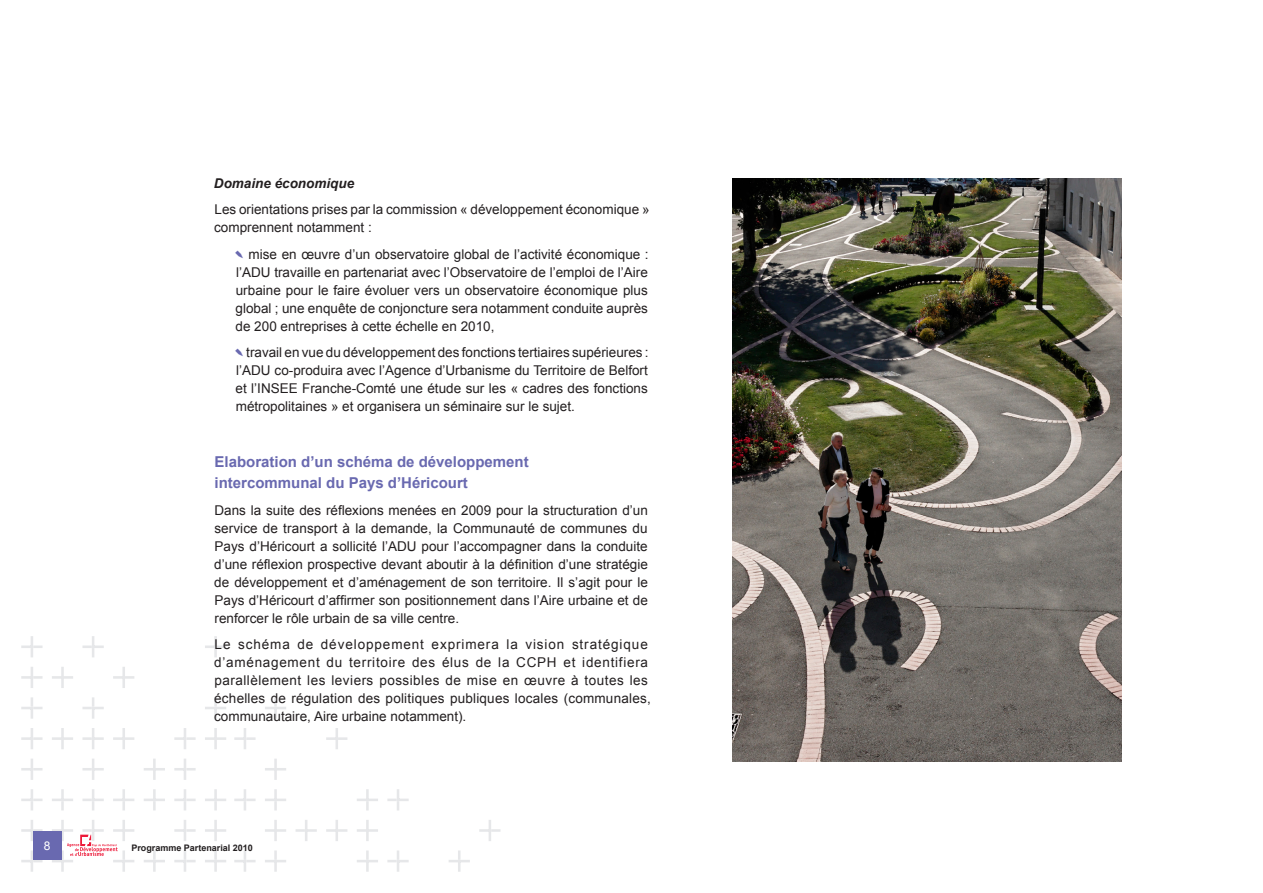
<style>
.page{position:relative;width:1263px;height:893px;background:#fff}
.page>*{position:absolute;margin:0;border:0;box-sizing:border-box;transform-origin:0 0}
.texte{font:700 15px/21px "Arial";color:#6969b0}
.texte-2{font:13.5px/18px "Arial";color:#231f20;text-align:justify}
.texte-3{font:13.5px/18px "Arial";letter-spacing:.035em;color:#231f20}
.texte-4{font:italic 700 13.5px "Arial";color:#231f20}
.t1{font:12px "Arial";color:#fff}
.t2{font:700 9px "Arial";color:#231f20}
</style>
<div class="page">
<svg style="left:205px;top:636px;width:21px;height:21px"></svg>
<svg style="left:82px;top:636px;width:22px;height:21px"></svg>
<svg style="left:21px;top:636px;width:22px;height:21px"></svg>
<svg style="left:113px;top:667px;width:21px;height:21px"></svg>
<svg style="left:52px;top:667px;width:21px;height:21px"></svg>
<svg style="left:21px;top:667px;width:22px;height:21px"></svg>
<svg style="left:265px;top:697px;width:21px;height:22px"></svg>
<svg style="left:205px;top:697px;width:21px;height:22px"></svg>
<svg style="left:82px;top:697px;width:22px;height:22px"></svg>
<svg style="left:21px;top:697px;width:22px;height:22px"></svg>
<svg style="left:326px;top:728px;width:21px;height:21px"></svg>
<svg style="left:234px;top:728px;width:22px;height:21px"></svg>
<svg style="left:205px;top:728px;width:21px;height:21px"></svg>
<svg style="left:174px;top:728px;width:22px;height:21px"></svg>
<svg style="left:113px;top:728px;width:21px;height:21px"></svg>
<svg style="left:82px;top:728px;width:22px;height:21px"></svg>
<svg style="left:52px;top:728px;width:21px;height:21px"></svg>
<svg style="left:21px;top:728px;width:22px;height:21px"></svg>
<svg style="left:265px;top:759px;width:21px;height:21px"></svg>
<svg style="left:174px;top:759px;width:22px;height:21px"></svg>
<svg style="left:144px;top:759px;width:21px;height:21px"></svg>
<svg style="left:82px;top:759px;width:22px;height:21px"></svg>
<svg style="left:21px;top:759px;width:22px;height:21px"></svg>
<svg style="left:387px;top:789px;width:22px;height:21px"></svg>
<svg style="left:357px;top:789px;width:21px;height:21px"></svg>
<svg style="left:265px;top:789px;width:21px;height:21px"></svg>
<svg style="left:234px;top:789px;width:22px;height:21px"></svg>
<svg style="left:205px;top:789px;width:21px;height:21px"></svg>
<svg style="left:174px;top:789px;width:22px;height:21px"></svg>
<svg style="left:144px;top:789px;width:21px;height:21px"></svg>
<svg style="left:113px;top:789px;width:21px;height:21px"></svg>
<svg style="left:82px;top:789px;width:22px;height:21px"></svg>
<svg style="left:52px;top:789px;width:21px;height:21px"></svg>
<svg style="left:21px;top:789px;width:22px;height:21px"></svg>
<svg style="left:479px;top:820px;width:21px;height:21px"></svg>
<svg style="left:357px;top:820px;width:21px;height:21px"></svg>
<svg style="left:326px;top:820px;width:21px;height:21px"></svg>
<svg style="left:296px;top:820px;width:21px;height:21px"></svg>
<svg style="left:265px;top:820px;width:21px;height:21px"></svg>
<svg style="left:205px;top:820px;width:21px;height:21px"></svg>
<svg style="left:174px;top:820px;width:22px;height:21px"></svg>
<svg style="left:21px;top:820px;width:22px;height:21px"></svg>
<svg style="left:449px;top:850px;width:21px;height:22px"></svg>
<svg style="left:387px;top:850px;width:22px;height:22px"></svg>
<svg style="left:357px;top:850px;width:21px;height:22px"></svg>
<svg style="left:265px;top:850px;width:21px;height:22px"></svg>
<svg style="left:234px;top:850px;width:22px;height:22px"></svg>
<svg style="left:205px;top:850px;width:21px;height:22px"></svg>
<svg style="left:174px;top:850px;width:22px;height:22px"></svg>
<svg style="left:144px;top:850px;width:21px;height:22px"></svg>
<svg style="left:21px;top:850px;width:22px;height:22px"></svg>
<div style="left:33px;top:832px;width:28px;height:28px;background:#6969b0"></div>
<svg style="left:52px;top:820px;width:82px;height:52px"></svg>
<img style="left:732px;top:178px;width:389px;height:584px">
<p class="texte-4" style="left:214px;top:174px;width:142px">Domaine économique</p>
<p class="texte-2" style="left:214px;top:201px;width:437px">Les orientations prises par la commission « développement économique » comprennent notamment :</p>
<p class="texte-2" style="left:236px;top:245px;width:415px;text-indent:13px">mise en œuvre d’un observatoire global de l’activité économique : l’ADU travaille en partenariat avec l’Observatoire de l’emploi de l’Aire urbaine pour le faire évoluer vers un observatoire économique plus global ; une enquête de conjoncture sera notamment conduite auprès de 200 entreprises à cette échelle en 2010,</p>
<p class="texte-2" style="left:236px;top:344px;width:415px;text-indent:11px">travail en vue du développement des fonctions tertiaires supérieures : l’ADU co-produira avec l’Agence d’Urbanisme du Territoire de Belfort et l’INSEE Franche-Comté une étude sur les « cadres des fonctions métropolitaines » et organisera un séminaire sur le sujet.</p>
<p class="texte" style="left:214px;top:452px;width:316px">Elaboration d’un schéma de développement intercommunal du Pays d’Héricourt</p>
<p class="texte-2" style="left:214px;top:501px;width:435px">Dans la suite des réflexions menées en 2009 pour la structuration d’un service de transport à la demande, la Communauté de communes du Pays d’Héricourt a sollicité l’ADU pour l’accompagner dans la conduite d’une réflexion prospective devant aboutir à la définition d’une stratégie de développement et d’aménagement de son territoire. Il s’agit pour le Pays d’Héricourt d’affirmer son positionnement dans l’Aire urbaine et de renforcer le rôle urbain de sa ville centre.</p>
<p class="texte-3" style="left:214px;top:636px;width:438px">Le schéma de développement exprimera la vision stratégique d’aménagement du territoire des élus de la CCPH et identifiera parallèlement les leviers possibles de mise en œuvre à toutes les échelles de régulation des politiques publiques locales (communales, communautaire, Aire urbaine notamment).</p>
<p class="t1" style="left:44px;top:838px;width:8px">8</p>
<p class="t2" style="left:131px;top:842px;width:123px">Programme Partenarial 2010</p>
</div>
